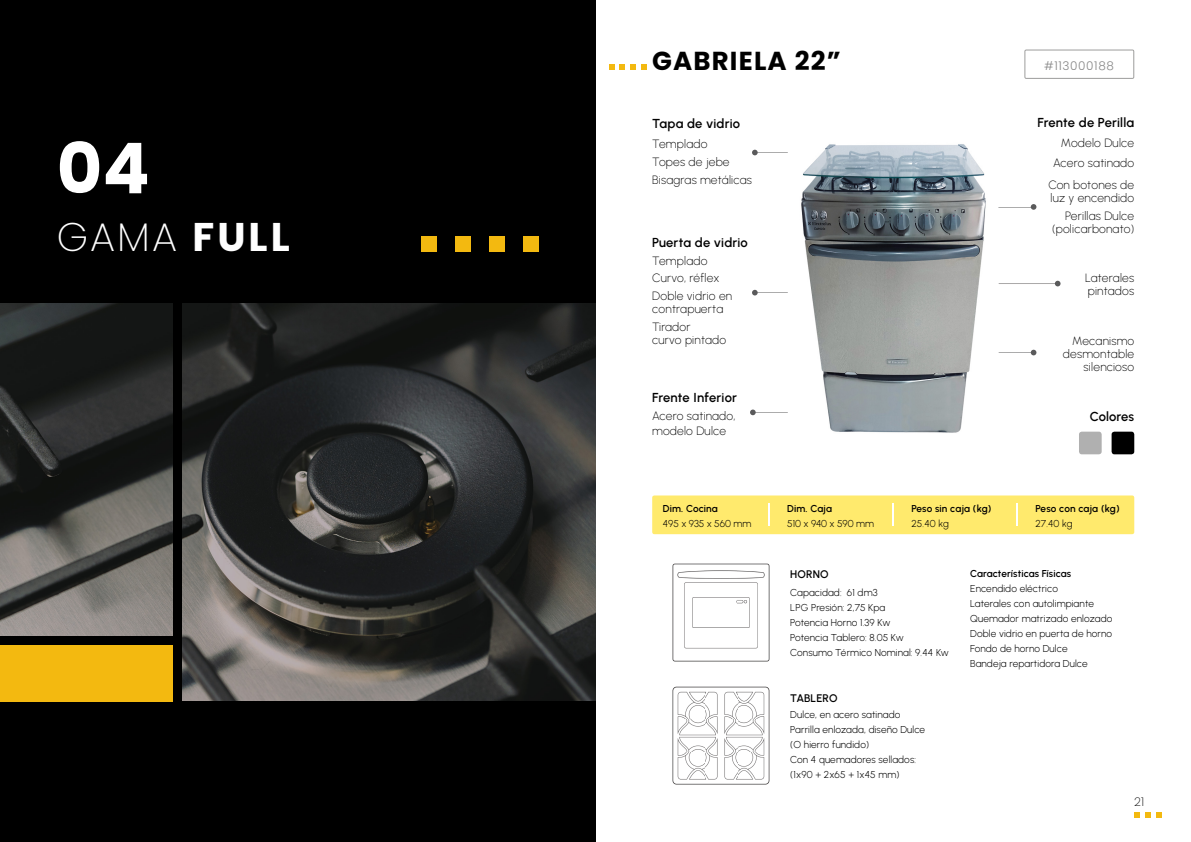
<style>
.page{position:relative;width:1191px;height:842px;background:#fff}
.page>*{position:absolute;margin:0;border:0;box-sizing:border-box;transform-origin:0 0}
.t1{font:700 70px "Poppins";color:#fff}
.t2{font:200 40px "Poppins";color:#fff}
.t3{font:700 26px "Poppins";letter-spacing:.045em;color:#000}
.t4{font:600 13px "Urbanist";letter-spacing:.01em;color:#000}
.t5{font:200 12px/13px "Urbanist";letter-spacing:.02em;color:#000}
.t6{font:300 12px "Poppins";letter-spacing:.05em;color:#878787}
.t7{font:200 12px "Poppins";color:#000}
.t8{font:600 11px "Urbanist";letter-spacing:.01em;color:#000}
.t9{font:300 10px/15px "Urbanist";letter-spacing:.01em;color:#000}
.t10{font:600 10px "Urbanist";letter-spacing:.01em;color:#000}
.s1{font-weight:700}
</style>
<div class="page">
<svg style="left:1134px;top:812px;width:27px;height:6px"></svg>
<div style="left:0;top:0;width:595px;height:842px;background:#000"></div>
<div style="left:523px;top:236px;width:16px;height:15px;background:#f3b910"></div>
<div style="left:489px;top:236px;width:16px;height:15px;background:#f3b910"></div>
<div style="left:456px;top:236px;width:15px;height:15px;background:#f3b910"></div>
<div style="left:422px;top:236px;width:15px;height:15px;background:#f3b910"></div>
<img style="left:0;top:304px;width:595px;height:397px">
<div style="left:0;top:645px;width:174px;height:57px;background:#f3b910"></div>
<div style="left:174px;top:301px;width:8px;height:403px;background:#000"></div>
<div style="left:0;top:636px;width:178px;height:9px;background:#000"></div>
<img style="left:751px;top:144px;width:286px;height:289px">
<div style="left:1079px;top:432px;width:22px;height:22px;background:#b0b0b0;border-radius:3px"></div>
<div style="left:1111px;top:432px;width:23px;height:22px;background:#000;border-radius:3px"></div>
<img style="left:672px;top:686px;width:98px;height:99px">
<img style="left:672px;top:563px;width:98px;height:99px">
<div style="left:652px;top:495px;width:482px;height:39px;background:#ffea6d;border-radius:2px"></div>
<svg style="left:768px;top:503px;width:1px;height:23px"></svg>
<svg style="left:892px;top:503px;width:1px;height:23px"></svg>
<svg style="left:1016px;top:503px;width:1px;height:23px"></svg>
<svg style="left:609px;top:64px;width:37px;height:6px"></svg>
<svg style="left:1024px;top:50px;width:110px;height:29px"></svg>
<hr style="left:998px;top:352px;width:35px;height:1px;background:#5a5a5b">
<svg style="left:1030px;top:350px;width:6px;height:5px"></svg>
<hr style="left:998px;top:207px;width:35px;height:1px;background:#5a5a5b">
<svg style="left:1030px;top:204px;width:6px;height:6px"></svg>
<hr style="left:754px;top:152px;width:34px;height:1px;background:#5a5a5b">
<svg style="left:752px;top:150px;width:5px;height:5px"></svg>
<hr style="left:754px;top:292px;width:34px;height:1px;background:#5a5a5b">
<svg style="left:752px;top:290px;width:5px;height:5px"></svg>
<svg style="left:750px;top:410px;width:5px;height:5px"></svg>
<hr style="left:754px;top:412px;width:34px;height:1px;background:#5a5a5b">
<svg style="left:1055px;top:281px;width:5px;height:5px"></svg>
<hr style="left:998px;top:283px;width:58px;height:1px;background:#555353">
<h1 class="t1" style="left:57px;top:128px;width:95px">04</h1>
<h2 class="t2" style="left:57px;top:214px;width:234px">GAMA <span class="s1">FULL</span></h2>
<h3 class="t3" style="left:652px;top:46px;width:190px">GABRIELA 22”</h3>
<p class="t6" style="left:1044px;top:59px;width:71px">#113000188</p>
<h3 class="t4" style="left:652px;top:115px;width:89px">Tapa de vidrio</h3>
<p class="t5" style="left:652px;top:135px;width:101px;line-height:18.1px">Templado<br>Topes de jebe<br>Bisagras metálicas</p>
<h3 class="t4" style="left:652px;top:234px;width:97px">Puerta de vidrio</h3>
<p class="t5" style="left:652px;top:252px;width:69px;line-height:17px">Templado<br>Curvo, réflex</p>
<p class="t5" style="left:652px;top:289px;width:82px">Doble vidrio en contrapuerta</p>
<p class="t5" style="left:652px;top:320px;width:75px">Tirador<br>curvo pintado</p>
<h3 class="t4" style="left:652px;top:389px;width:86px">Frente Inferior</h3>
<p class="t5" style="left:652px;top:408px;width:85px;line-height:15px">Acero satinado, modelo Dulce</p>
<p class="t10" style="left:663px;top:502px;width:56px">Dim. Cocina</p>
<p class="t9" style="left:663px;top:516px;width:90px">495 x 935 x 560 mm</p>
<h3 class="t4" style="left:1037px;top:114px;width:98px">Frente de Perilla</h3>
<p class="t5" style="left:1053px;top:133px;width:83px;line-height:20.2px;text-align:right">Modelo Dulce<br>Acero satinado</p>
<p class="t5" style="left:1048px;top:178px;width:87px">Con botones de luz y encendido</p>
<p class="t5" style="left:1052px;top:209px;width:84px;text-align:right">Perillas Dulce (policarbonato)</p>
<p class="t5" style="left:1085px;top:271px;width:51px">Laterales pintados</p>
<p class="t5" style="left:1062px;top:334px;width:73px;text-align:right">Mecanismo desmontable silencioso</p>
<p class="t10" style="left:787px;top:502px;width:46px">Dim. Caja</p>
<p class="t9" style="left:787px;top:516px;width:88px">510 x 940 x 590 mm</p>
<p class="t10" style="left:911px;top:502px;width:82px">Peso sin caja (kg)</p>
<p class="t9" style="left:911px;top:516px;width:39px">25.40 kg</p>
<h3 class="t4" style="left:1089px;top:408px;width:46px">Colores</h3>
<p class="t10" style="left:1035px;top:502px;width:86px">Peso con caja (kg)</p>
<p class="t9" style="left:1035px;top:516px;width:39px">27.40 kg</p>
<p class="t8" style="left:790px;top:567px;width:40px">HORNO</p>
<p class="t10" style="left:970px;top:567px;width:102px">Características Físicas</p>
<p class="t9" style="left:970px;top:581px;width:144px">Encendido eléctrico<br>Laterales con autolimpiante<br>Quemador matrizado enlozado<br>Doble vidrio en puerta de horno<br>Fondo de horno Dulce<br>Bandeja repartidora Dulce</p>
<p class="t9" style="left:790px;top:585px;width:160px">Capacidad: 61 dm3<br>LPG Presión: 2,75 Kpa<br>Potencia Horno 1.39 Kw<br>Potencia Tablero: 8.05 Kw<br>Consumo Térmico Nominal: 9.44 Kw</p>
<p class="t8" style="left:790px;top:691px;width:49px">TABLERO</p>
<p class="t9" style="left:790px;top:707px;width:136px">Dulce, en acero satinado<br>Parrilla enlozada, diseño Dulce (O hierro fundido)<br>Con 4 quemadores sellados: (1x90 + 2x65 + 1x45 mm)</p>
<p class="t7" style="left:1134px;top:795px;width:11px">21</p>
</div>
